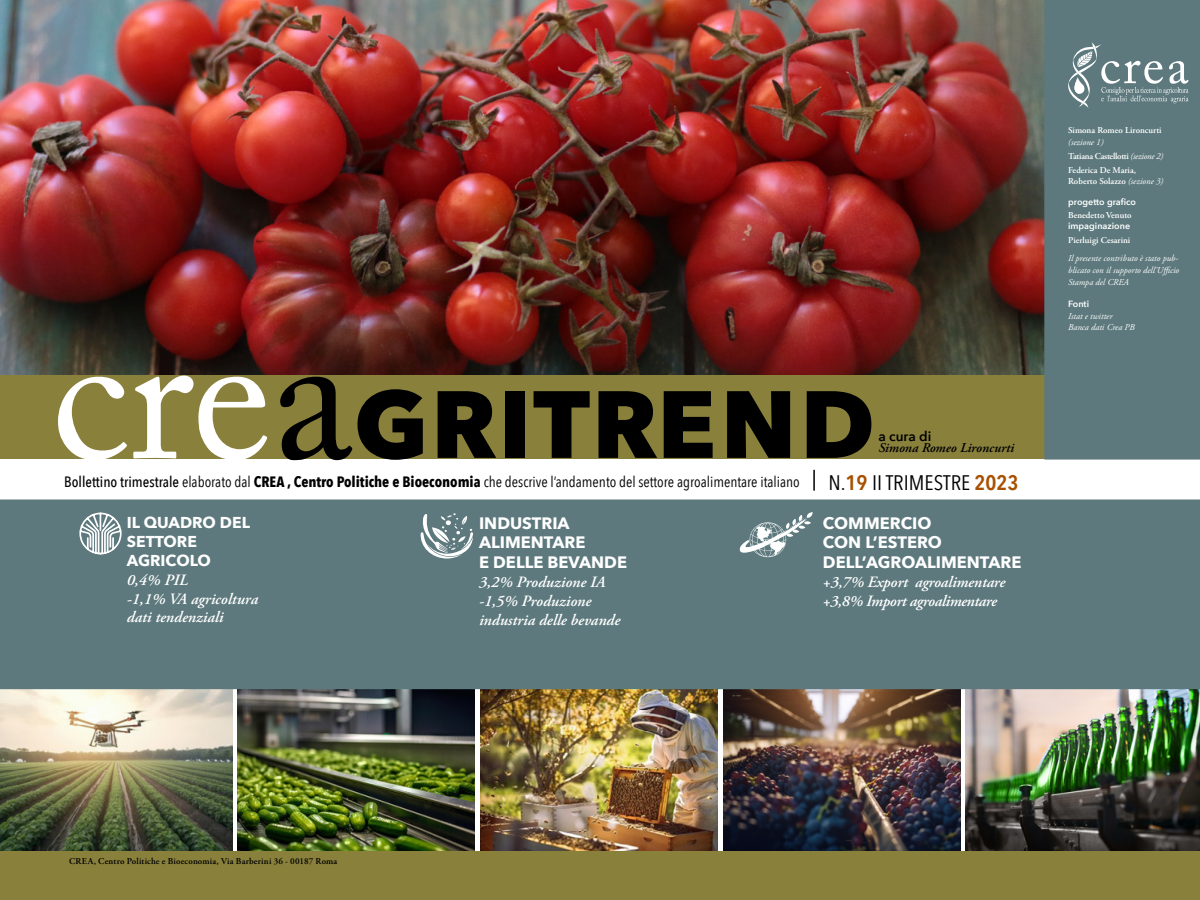
<style>
.page{position:relative;width:1200px;height:900px;background:#fff}
.page>*{position:absolute;margin:0;border:0;box-sizing:border-box;transform-origin:0 0}
.t1{font:700 118.5px "Avenir Next";color:#000}
.t2{font:21px "Avenir Next Condensed";color:#000;scale:1.05 1}
.t3{font:700 16.5px/19.8px "Avenir Next";color:#fff}
.t4{font:italic 600 15.75px/18.9px "Adobe Garamond Pro";color:#fff}
.t5{font:italic 600 15.75px/18.9px "Adobe Garamond Pro";letter-spacing:-.02em;color:#fff}
.t6{font:700 15.75px/18.9px "Avenir Next";color:#fff}
.t7{font:15px "Avenir Next Condensed";color:#000}
.t8{font:italic 600 13.5px "Adobe Garamond Pro";color:#000}
.t9{font:600 13.5px "Avenir Next";color:#000}
.t10{font:italic 9px/12px "Adobe Garamond Pro";color:#fff;text-align:justify}
.t11{font:600 9px "Adobe Garamond Pro";color:#fff}
.t12{font:600 9px "Adobe Garamond Pro";letter-spacing:.025em;color:#000}
.t13{font:600 9px/14.2px "Adobe Garamond Pro";letter-spacing:-.03em;color:#fff}
.t14{font:600 9px "Avenir Next";color:#fff}
.s1{font-family:"Adobe Caslon Pro";font-weight:400;font-size:189.3px;color:#fff}
.s2{font-family:"Adobe Caslon Pro";font-weight:400;font-size:189.3px}
.s3{font-weight:500}
.s4{font-weight:700}
.s5{font-weight:600;color:#a75001}
.s6{font-weight:400;font-style:italic}
</style>
<div class="page">
<img style="left:238px;top:689px;width:237px;height:163px">
<img style="left:0;top:689px;width:232px;height:163px">
<img style="left:481px;top:689px;width:237px;height:163px">
<img style="left:724px;top:689px;width:237px;height:163px">
<img style="left:965px;top:689px;width:235px;height:163px">
<img style="left:0;top:0;width:1044px;height:375px">
<div style="left:0;top:375px;width:1050px;height:84px;background:#89803c"></div>
<div style="left:0;top:852px;width:1200px;height:48px;background:#89803c"></div>
<div style="left:0;top:500px;width:1200px;height:189px;background:#5d797d"></div>
<svg style="left:78px;top:512px;width:45px;height:43px"></svg>
<svg style="left:420px;top:513px;width:53px;height:46px"></svg>
<svg style="left:739px;top:512px;width:74px;height:45px"></svg>
<hr style="left:813px;top:470px;width:2px;height:21px;background:#000">
<div style="left:1044px;top:0;width:156px;height:460px;background:#5d797d"></div>
<div style="left:1068px;top:127px;width:121px;height:323px;background:#5d797d"></div>
<svg style="left:1068px;top:42px;width:121px;height:66px;background:#778e92"></svg>
<h1 class="t1" style="left:51px;top:314px;width:827px"><span class="s1">cre</span><span class="s2">a</span>gritrend</h1>
<p class="t9" style="left:878px;top:425px;width:54px">a cura di</p>
<p class="t8" style="left:878px;top:440px;width:137px">Simona Romeo Lironcurti</p>
<p class="t7" style="left:64px;top:469px;width:737px"><span class="s3">Bollettino trimestrale</span> elaborato dal <span class="s4">CREA , Centro Politiche e Bioeconomia</span> che descrive l’andamento del settore agroalimentare italiano</p>
<p class="t6" style="left:127px;top:513px;width:125px">IL QUADRO DEL<br>SETTORE<br>AGRICOLO</p>
<p class="t4" style="left:127px;top:570px;width:133px">0,4% PIL<br>-1,1% VA agricoltura dati tendenziali</p>
<p class="t3" style="left:479px;top:513px;width:150px">INDUSTRIA<br>ALIMENTARE<br>E DELLE BEVANDE</p>
<p class="t4" style="left:479px;top:573px;width:143px">3,2% Produzione IA -1,5% Produzione industria delle bevande</p>
<h2 class="t2" style="left:829px;top:464px;width:182px">N.<span class="s5">19</span> II TRIMESTRE <span class="s5">2023</span></h2>
<p class="t3" style="left:823px;top:513px;width:200px">COMMERCIO<br>CON L’ESTERO<br>DELL’AGROALIMENTARE</p>
<p class="t5" style="left:823px;top:573px;width:184px">+3,7% Export agroalimentare +3,8% Import agroalimentare</p>
<p class="t11" style="left:1068px;top:125px;width:95px">Simona Romeo Lironcurti</p>
<p class="t13" style="left:1068px;top:135px;width:97px"><span class="s6">(sezione 1)<br></span>Tatiana Castellotti <span class="s6">(sezione 2)<br></span>Federica De Maria,</p>
<p class="t11" style="left:1068px;top:176px;width:97px">Roberto Solazzo <span class="s6">(sezione 3)</span></p>
<p class="t14" style="left:1068px;top:194px;width:69px">progetto grafico</p>
<p class="t11" style="left:1068px;top:210px;width:65px">Benedetto Venuto</p>
<p class="t14" style="left:1068px;top:218px;width:64px">impaginazione</p>
<p class="t11" style="left:1068px;top:235px;width:64px">Pierluigi Cesarini</p>
<p class="t10" style="left:1068px;top:252px;width:113px">Il presente contributo è stato pub&shy;blicato con il supporto dell’Ufficio Stampa del CREA</p>
<p class="t14" style="left:1068px;top:296px;width:22px">Fonti</p>
<p class="t10" style="left:1068px;top:310px;width:68px;line-height:11.2px">Istat e twitter<br>Banca dati Crea PB</p>
<p class="t12" style="left:69px;top:856px;width:270px">CREA, Centro Politiche e Bioeconomia, Via Barberini 36 - 00187 Roma</p>
</div>
